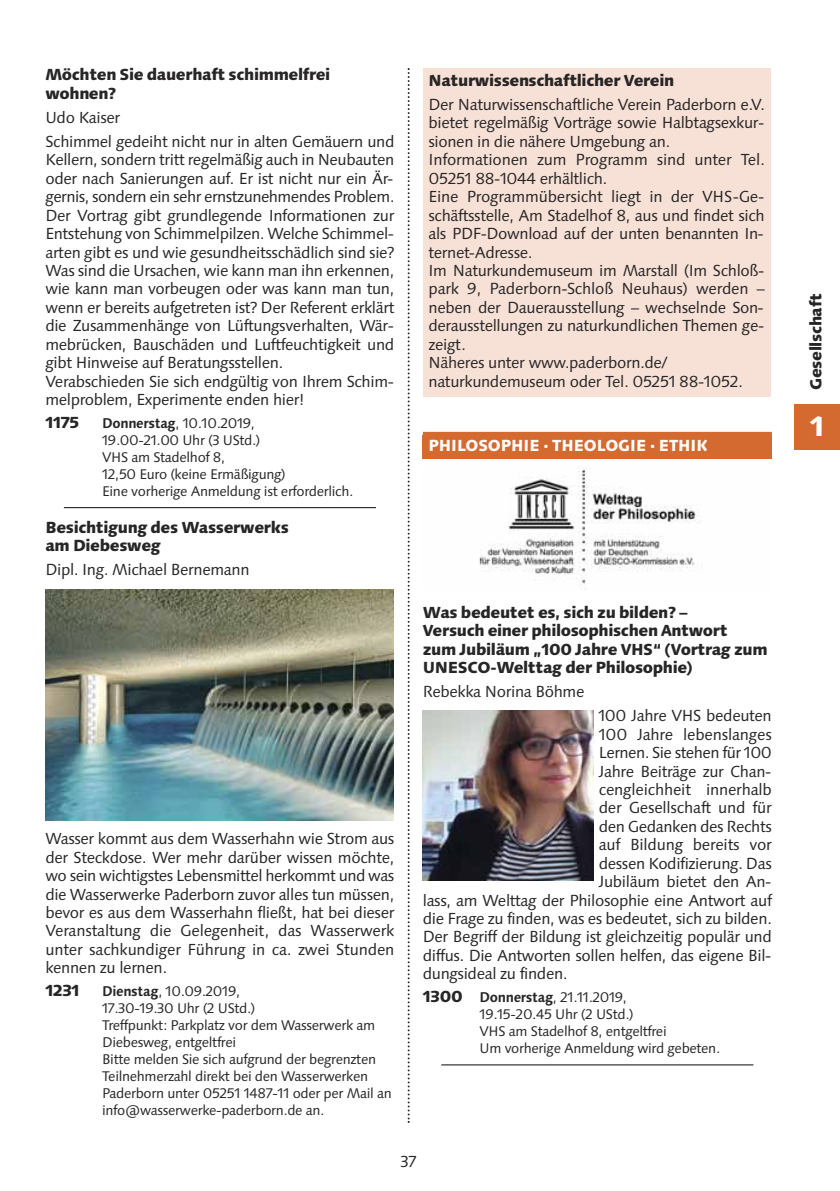
<style>
.page{position:relative;width:840px;height:1191px;background:#fff}
.page>*{position:absolute;margin:0;border:0;box-sizing:border-box;transform-origin:0 0}
.t1{font:800 28px "Syntax Next LT Pro";color:#fff}
.t2{font:16px/18.4px "Syntax Next LTW1 G";letter-spacing:-.025em;color:#272526;text-align:justify}
.t3{font:800 16px/18.4px "Syntax Next LT Pro";letter-spacing:-.025em;color:#272526}
.t4{font:800 16px "Syntax Next LT Pro";letter-spacing:-.005em;color:#fff}
.t5{font:14px/17px "Syntax Next LTW1 G";letter-spacing:-.025em;color:#272526}
.s1{font-weight:700}
.s2{font-family:"Syntax Next LT Pro";font-weight:800;font-size:16px}
</style>
<div class="page">
<div style="left:422px;top:435px;width:349px;height:23px;background:#d56a31"></div>
<hr style="left:64px;top:507px;width:312px;height:1px;background:#272526">
<hr style="left:422px;top:432px;width:349px;height:4px;background:#d56a31">
<hr style="left:441px;top:1064px;width:312px;height:1px;background:#272526">
<img style="left:422px;top:710px;width:170px;height:170px">
<img style="left:479px;top:468px;width:223px;height:122px">
<div style="left:422px;top:68px;width:348px;height:329px;background:#f7e1d6"></div>
<img style="left:45px;top:589px;width:348px;height:231px">
<svg style="left:407px;top:68px;width:2px;height:1055px"></svg>
<div style="left:794px;top:404px;width:45px;height:46px;background:#d56a31"></div>
<p class="t3" style="left:45px;top:67px;width:286px">Möchten Sie dauerhaft schimmelfrei wohnen?</p>
<p class="t2" style="left:45px;top:110px;width:76px">Udo Kaiser</p>
<p class="t2" style="left:45px;top:134px;width:350px">Schimmel gedeiht nicht nur in alten Gemäuern und Kellern, sondern tritt regelmäßig auch in Neubauten oder nach Sanierungen auf. Er ist nicht nur ein Är&shy;gernis, sondern ein sehr ernstzunehmendes Problem.</p>
<p class="t2" style="left:45px;top:207px;width:350px">Der Vortrag gibt grundlegende Informationen zur Entstehung von Schimmelpilzen. Welche Schimmel&shy;arten gibt es und wie gesundheitsschädlich sind sie?<br>Was sind die Ursachen, wie kann man ihn erkennen, wie kann man vorbeugen oder was kann man tun, wenn er bereits aufgetreten ist? Der Referent erklärt die Zusammenhänge von Lüftungsverhalten, Wär&shy;mebrücken, Bauschäden und Luftfeuchtigkeit und gibt Hinweise auf Beratungsstellen.</p>
<p class="t2" style="left:45px;top:373px;width:350px">Verabschieden Sie sich endgültig von Ihrem Schim&shy;melproblem, Experimente enden hier!</p>
<p class="t3" style="left:45px;top:414px;width:35px">1175</p>
<p class="t5" style="left:102px;top:416px;width:252px"><span class="s1">Donnerstag</span>, 10.10.2019,<br>19.00-21.00 Uhr (3 UStd.)<br>VHS am Stadelhof 8,<br>12,50 Euro (keine Ermäßigung)<br>Eine vorherige Anmeldung ist erforderlich.</p>
<p class="t3" style="left:45px;top:519px;width:245px">Besichtigung des Wasserwerks am Diebesweg</p>
<p class="t2" style="left:45px;top:562px;width:205px">Dipl. Ing. Michael Bernemann</p>
<p class="t2" style="left:45px;top:831px;width:350px">Wasser kommt aus dem Wasserhahn wie Strom aus der Steckdose. Wer mehr darüber wissen möchte, wo sein wichtigstes Lebensmittel herkommt und was die Wasserwerke Paderborn zuvor alles tun müssen, bevor es aus dem Wasserhahn fließt, hat bei dieser Veranstaltung die Gelegenheit, das Wasserwerk unter sachkundiger Führung in ca. zwei Stunden kennen zu lernen.</p>
<p class="t3" style="left:45px;top:982px;width:36px">1231</p>
<p class="t5" style="left:102px;top:984px;width:291px"><span class="s1">Dienstag</span>, 10.09.2019,<br>17.30-19.30 Uhr (2 UStd.)<br>Treffpunkt: Parkplatz vor dem Wasserwerk am Diebesweg, entgeltfrei<br>Bitte melden Sie sich aufgrund der begrenzten Teilnehmerzahl direkt bei den Wasserwerken Paderborn unter 05251 1487-11 oder per Mail an info@wasserwerke-paderborn.de an.</p>
<p class="t3" style="left:428px;top:73px;width:247px">Naturwissenschaftlicher Verein</p>
<p class="t2" style="left:428px;top:97px;width:337px">Der Naturwissenschaftliche Verein Paderborn e.V. bietet regelmäßig Vorträge sowie Halbtagsexkur&shy;sionen in die nähere Umgebung an.</p>
<p class="t2" style="left:428px;top:152px;width:337px">Informationen zum Programm sind unter Tel.<br>05251 88-1044 erhältlich.</p>
<p class="t2" style="left:428px;top:189px;width:337px">Eine Programmübersicht liegt in der VHS-Ge&shy;schäftsstelle, Am Stadelhof 8, aus und findet sich als PDF-Download auf der unten benannten In&shy;ternet-Adresse.</p>
<p class="t2" style="left:428px;top:263px;width:337px">Im Naturkundemuseum im Marstall (Im Schloß&shy;park 9, Paderborn-Schloß Neuhaus) werden – neben der Dauerausstellung – wechselnde Son&shy;derausstellungen zu naturkundlichen Themen ge&shy;zeigt.</p>
<p class="t2" style="left:428px;top:355px;width:315px">Näheres unter www.paderborn.de/ naturkundemuseum oder Tel. 05251 88-1052.</p>
<p class="t4" style="left:428px;top:439px;width:281px">PHILOSOPHIE · THEOLOGIE · ETHIK</p>
<p class="t3" style="left:422px;top:604px;width:346px">Was bedeutet es, sich zu bilden? –<br>Versuch einer philosophischen Antwort<br>zum Jubiläum „100 Jahre VHS“ (Vortrag zum UNESCO-Welttag der Philosophie)</p>
<p class="t2" style="left:422px;top:684px;width:163px">Rebekka Norina Böhme</p>
<p class="t2" style="left:598px;top:708px;width:175px">100 Jahre VHS bedeuten</p>
<p class="t2" style="left:598px;top:726px;width:174px">100 Jahre lebenslanges</p>
<p class="t2" style="left:598px;top:745px;width:174px">Lernen. Sie stehen für 100</p>
<p class="t2" style="left:598px;top:763px;width:174px">Jahre Beiträge zur Chan-</p>
<p class="t2" style="left:598px;top:782px;width:174px">cengleichheit innerhalb</p>
<p class="t2" style="left:598px;top:800px;width:174px">der Gesellschaft und für</p>
<p class="t2" style="left:598px;top:818px;width:174px">den Gedanken des Rechts</p>
<p class="t2" style="left:598px;top:837px;width:174px">auf Bildung bereits vor</p>
<p class="t2" style="left:598px;top:855px;width:174px">dessen Kodifizierung. Das</p>
<p class="t2" style="left:598px;top:874px;width:174px">Jubiläum bietet den An-</p>
<p class="t2" style="left:422px;top:892px;width:350px">lass, am Welttag der Philosophie eine Antwort auf</p>
<p class="t2" style="left:422px;top:911px;width:350px">die Frage zu finden, was es bedeutet, sich zu bilden.</p>
<p class="t2" style="left:422px;top:929px;width:350px">Der Begriff der Bildung ist gleichzeitig populär und</p>
<p class="t2" style="left:422px;top:947px;width:350px">diffus. Die Antworten sollen helfen, das eigene Bil-</p>
<p class="t2" style="left:422px;top:966px;width:146px">dungsideal zu finden.</p>
<p class="t5" style="left:479px;top:990px;width:242px;text-indent:-57px"><span class="s2">1300</span> <span class="s1">Donnerstag</span>, 21.11.2019,<br>19.15-20.45 Uhr (2 UStd.)<br>VHS am Stadelhof 8, entgeltfrei<br>Um vorherige Anmeldung wird gebeten.</p>
<p class="t2" style="left:400px;top:1153px;width:17px">37</p>
<p class="t3" style="left:807px;top:390px;width:98px;rotate:-90deg">Gesellschaft</p>
<p class="t1" style="left:807px;top:414px;width:20px">1</p>
</div>
